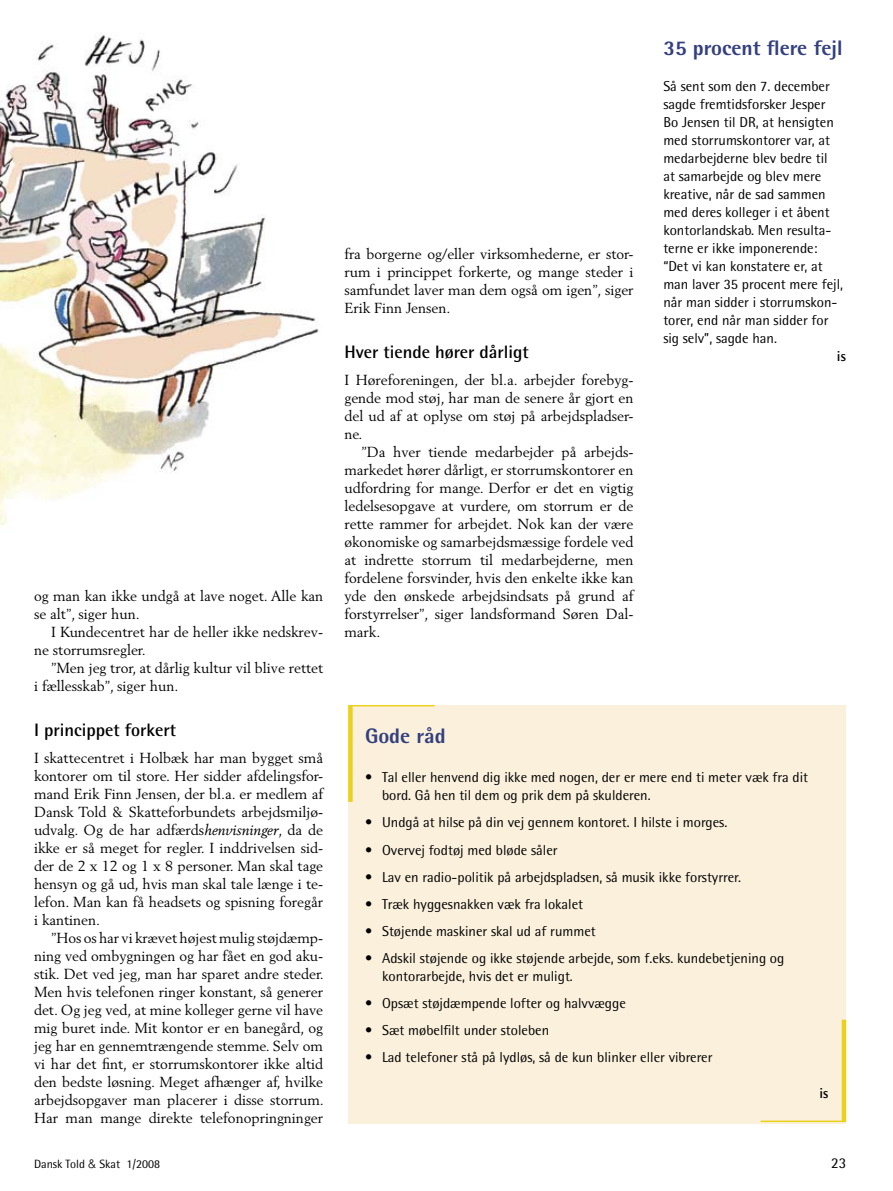
<style>
.page{position:relative;width:893px;height:1191px;background:#fff}
.page>*{position:absolute;margin:0;border:0;box-sizing:border-box;transform-origin:0 0}
.t1{font:800 21px "Rotis Semi Sans";color:#333f7e}
.t2{font:700 18px "Rotis Semi Sans";color:#000}
.t3{font:15px "Rotis Semi Sans";color:#000}
.t4{font:14.4px/18px "Berling";color:#000;text-align:justify}
.t5{font:14.4px/18px "Rotis Semi Sans";color:#000}
.t6{font:700 14.4px "Rotis Semi Sans";color:#000}
.t7{font:12px "Rotis Semi Sans";color:#000}
.s1{font-style:italic}
.s2{font-family:"Helvetica";font-weight:300}
</style>
<div class="page">
<img style="left:0;top:35px;width:319px;height:491px">
<div style="left:348px;top:705px;width:498px;height:418px;background:#faf0dc"></div>
<div style="left:348px;top:705px;width:5px;height:97px;background:#ecd11c"></div>
<hr style="left:348px;top:705px;width:87px;height:1px;background:#ecd11c">
<hr style="left:842px;top:1019px;width:4px;height:102px;background:#ecd11c">
<hr style="left:761px;top:1120px;width:85px;height:2px;background:#ecd11c">
<p class="t4" style="left:34px;top:586px;width:291px">og man kan ikke undgå at lave noget. Alle kan se alt”, siger hun.</p>
<p class="t4" style="left:34px;top:622px;width:291px;text-indent:17px">I Kundecentret har de heller ikke nedskrev‑ ne storrumsregler.</p>
<p class="t4" style="left:34px;top:658px;width:291px;text-indent:17px">”Men jeg tror, at dårlig kultur vil blive rettet i fællesskab”, siger hun.</p>
<p class="t2" style="left:34px;top:718px;width:144px">I princippet forkert</p>
<p class="t4" style="left:34px;top:748px;width:291px">I skattecentret i Holbæk har man bygget små kontorer om til store. Her sidder afdelingsfor‑ mand Erik Finn Jensen, der bl.a. er medlem af Dansk Told &amp; Skatteforbundets arbejdsmiljø‑ udvalg. Og de har adfærds<span class="s1">henvisninger</span>, da de ikke er så meget for regler. I inddrivelsen sid‑ der de 2 x 12 og 1 x 8 personer. Man skal tage hensyn og gå ud, hvis man skal tale længe i te‑ lefon. Man kan få headsets og spisning foregår i kantinen.</p>
<p class="t4" style="left:34px;top:928px;width:291px;text-indent:17px">”Hos os har vi krævet højest mulig støjdæmp‑ ning ved ombygningen og har fået en god aku‑ stik. Det ved jeg, man har sparet andre steder.<br>Men hvis telefonen ringer konstant, så generer det. Og jeg ved, at mine kolleger gerne vil have mig buret inde. Mit kontor er en banegård, og jeg har en gennemtrængende stemme. Selv om vi har det fint, er storrumskontorer ikke altid den bedste løsning. Meget afhænger af, hvilke arbejdsopgaver man placerer i disse storrum.<br>Har man mange direkte telefonopringninger</p>
<p class="t4" style="left:344px;top:244px;width:291px">fra borgerne og/eller virksomhederne, er stor‑ rum i princippet forkerte, og mange steder i samfundet laver man dem også om igen”, siger Erik Finn Jensen.</p>
<p class="t2" style="left:344px;top:341px;width:186px">Hver tiende hører dårligt</p>
<p class="t4" style="left:344px;top:370px;width:291px">I Høreforeningen, der bl.a. arbejder forebyg‑ gende mod støj, har man de senere år gjort en del ud af at oplyse om støj på arbejdspladser‑ ne.</p>
<p class="t4" style="left:344px;top:442px;width:291px;text-indent:17px">”Da hver tiende medarbejder på arbejds‑ markedet hører dårligt, er storrumskontorer en udfordring for mange. Derfor er det en vigtig ledelsesopgave at vurdere, om storrum er de rette rammer for arbejdet. Nok kan der være økonomiske og samarbejdsmæssige fordele ved at indrette storrum til medarbejderne, men fordelene forsvinder, hvis den enkelte ikke kan yde den ønskede arbejdsindsats på grund af forstyrrelser”, siger landsformand Søren Dal‑ mark.</p>
<h1 class="t1" style="left:663px;top:34px;width:181px">35 procent flere fejl</h1>
<p class="t5" style="left:663px;top:77px;width:181px">Så sent som den 7. december sagde fremtidsforsker Jesper<br>Bo Jensen til DR, at hensigten med storrumskontorer var, at medarbejderne blev bedre til<br>at samarbejde og blev mere kreative, når de sad sammen med deres kolleger i et åbent kontorlandskab. Men resulta&shy;terne er ikke imponerende: “Det vi kan konstatere er, at man laver 35 procent mere fejl, når man sidder i storrumskon&shy;torer, end når man sidder for sig selv”, sagde han.</p>
<p class="t6" style="left:837px;top:347px;width:11px">is</p>
<h1 class="t1" style="left:365px;top:722px;width:82px">Gode råd</h1>
<p class="t5" style="left:382px;top:768px;width:427px;text-indent:-17px">• Tal eller henvend dig ikke med nogen, der er mere end ti meter væk fra dit bord. Gå hen til dem og prik dem på skulderen.</p>
<p class="t5" style="left:365px;top:813px;width:364px">• Undgå at hilse på din vej gennem kontoret. I hilste i morges.</p>
<p class="t5" style="left:365px;top:840px;width:194px">• Overvej fodtøj med bløde såler</p>
<p class="t5" style="left:365px;top:867px;width:378px">• Lav en radio‑politik på arbejdspladsen, så musik ikke forstyrrer.</p>
<p class="t5" style="left:365px;top:894px;width:220px">• Træk hyggesnakken væk fra lokalet</p>
<p class="t5" style="left:365px;top:921px;width:232px">• Støjende maskiner skal ud af rummet</p>
<p class="t5" style="left:382px;top:948px;width:404px;text-indent:-17px">• Adskil støjende og ikke støjende arbejde, som f.eks. kundebetjening og kontorarbejde, hvis det er muligt.</p>
<p class="t5" style="left:365px;top:993px;width:262px">• Opsæt støjdæmpende lofter og halvvægge</p>
<p class="t5" style="left:365px;top:1020px;width:186px">• Sæt møbelfilt under stoleben</p>
<p class="t5" style="left:365px;top:1047px;width:349px">• Lad telefoner stå på lydløs, så de kun blinker eller vibrerer</p>
<p class="t6" style="left:819px;top:1083px;width:11px">is</p>
<p class="t7" style="left:34px;top:1157px;width:128px">Dansk Told <span class="s2">&amp;</span> Skat 1/2008</p>
<p class="t3" style="left:831px;top:1154px;width:17px">23</p>
</div>
